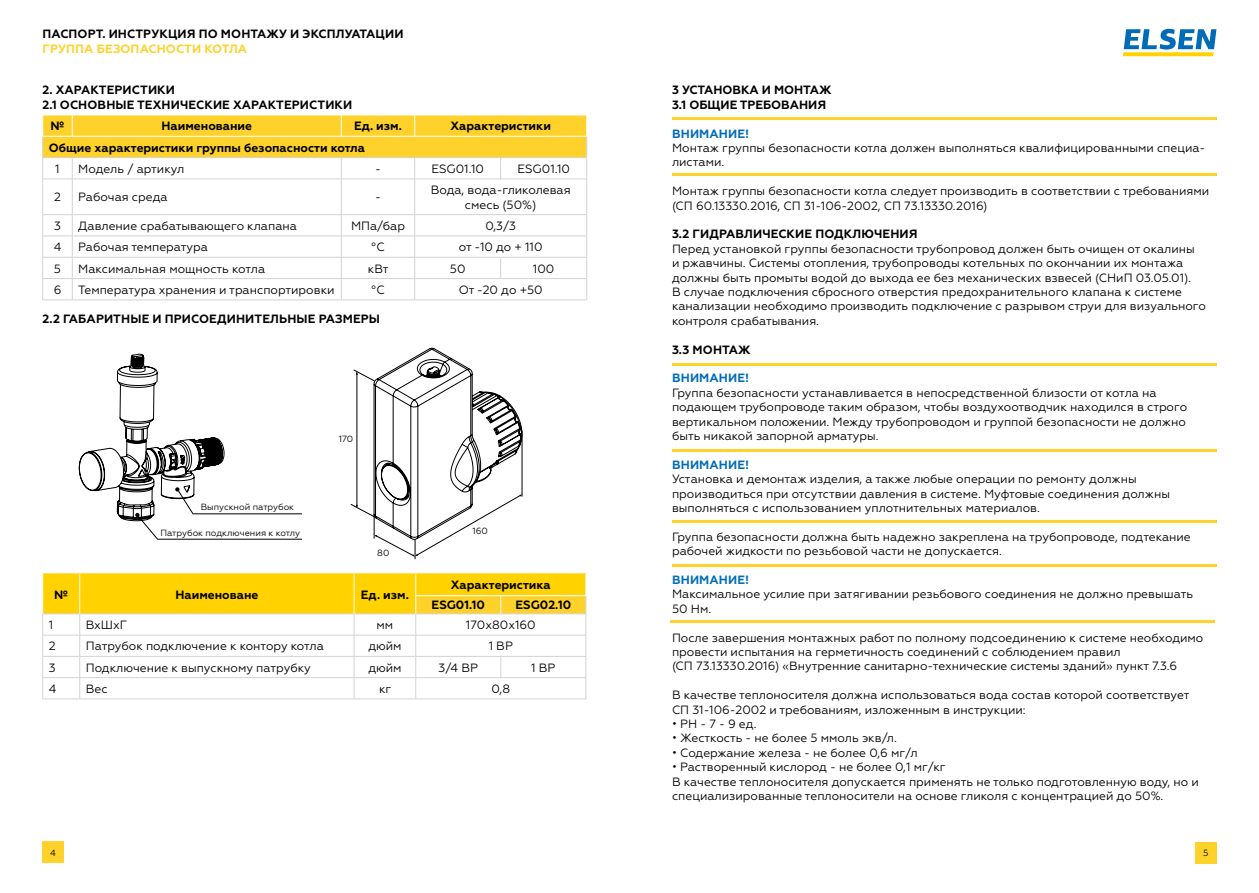
<style>
.page{position:relative;width:1259px;height:893px;background:#fff}
.page>*{position:absolute;margin:0;border:0;box-sizing:border-box;transform-origin:0 0}
.t1{font:12px/14.4px "Geometria";color:#000}
.t2{font:700 12px/14.4px "Geometria";color:#000}
.t3{font:700 12px "Geometria";letter-spacing:.01em;color:#006cb7}
.t4{font:700 12px "Geometria";letter-spacing:.01em;color:#fed22b}
.t5{font:9px "Geometria";color:#000}
</style>
<div class="page">
<svg style="left:1123px;top:29px;width:93px;height:27px"></svg>
<div style="left:43px;top:841px;width:21px;height:22px;background:#fed22b"></div>
<div style="left:1195px;top:842px;width:21px;height:21px;background:#fed22b"></div>
<hr style="left:672px;top:117px;width:544px;height:2px;background:#fed22b">
<hr style="left:672px;top:173px;width:544px;height:2px;background:#fed22b">
<hr style="left:672px;top:364px;width:544px;height:2px;background:#fed22b">
<hr style="left:672px;top:450px;width:544px;height:2px;background:#fed22b">
<hr style="left:42px;top:179px;width:1px;height:35px;background:#d1d3d4">
<hr style="left:72px;top:179px;width:1px;height:35px;background:#d1d3d4">
<hr style="left:341px;top:179px;width:1px;height:35px;background:#d1d3d4">
<hr style="left:414px;top:179px;width:1px;height:35px;background:#d1d3d4">
<hr style="left:586px;top:179px;width:1px;height:35px;background:#d1d3d4">
<hr style="left:72px;top:214px;width:269px;height:1px;background:#d1d3d4">
<hr style="left:341px;top:214px;width:74px;height:1px;background:#d1d3d4">
<hr style="left:415px;top:214px;width:85px;height:1px;background:#d1d3d4">
<hr style="left:500px;top:214px;width:87px;height:1px;background:#d1d3d4">
<hr style="left:72px;top:236px;width:269px;height:1px;background:#d1d3d4">
<hr style="left:341px;top:236px;width:74px;height:1px;background:#d1d3d4">
<hr style="left:415px;top:236px;width:85px;height:1px;background:#d1d3d4">
<hr style="left:500px;top:236px;width:87px;height:1px;background:#d1d3d4">
<hr style="left:72px;top:257px;width:269px;height:1px;background:#d1d3d4">
<hr style="left:341px;top:257px;width:74px;height:1px;background:#d1d3d4">
<hr style="left:415px;top:257px;width:85px;height:1px;background:#d1d3d4">
<hr style="left:500px;top:257px;width:87px;height:1px;background:#d1d3d4">
<svg style="left:500px;top:258px;width:1px;height:20px"></svg>
<hr style="left:72px;top:278px;width:269px;height:1px;background:#d1d3d4">
<hr style="left:341px;top:278px;width:74px;height:1px;background:#d1d3d4">
<svg style="left:341px;top:215px;width:1px;height:85px"></svg>
<hr style="left:415px;top:278px;width:85px;height:1px;background:#d1d3d4">
<svg style="left:414px;top:215px;width:1px;height:85px"></svg>
<hr style="left:500px;top:278px;width:87px;height:1px;background:#d1d3d4">
<svg style="left:586px;top:215px;width:1px;height:85px"></svg>
<svg style="left:42px;top:214px;width:31px;height:87px"></svg>
<hr style="left:72px;top:300px;width:269px;height:1px;background:#d1d3d4">
<hr style="left:341px;top:300px;width:74px;height:1px;background:#d1d3d4">
<hr style="left:415px;top:300px;width:85px;height:1px;background:#d1d3d4">
<hr style="left:500px;top:300px;width:87px;height:1px;background:#d1d3d4">
<svg style="left:42px;top:115px;width:545px;height:65px"></svg>
<hr style="left:43px;top:699px;width:37px;height:1px;background:#d1d3d4">
<hr style="left:80px;top:699px;width:274px;height:1px;background:#d1d3d4">
<hr style="left:354px;top:699px;width:62px;height:1px;background:#d1d3d4">
<hr style="left:416px;top:699px;width:85px;height:1px;background:#d1d3d4">
<hr style="left:501px;top:699px;width:85px;height:1px;background:#d1d3d4">
<svg style="left:42px;top:574px;width:544px;height:125px"></svg>
<hr style="left:672px;top:521px;width:544px;height:2px;background:#fed22b">
<hr style="left:670px;top:620px;width:545px;height:3px;background:#fed22b">
<hr style="left:672px;top:564px;width:544px;height:3px;background:#fed22b">
<svg style="left:79px;top:354px;width:223px;height:186px"></svg>
<hr style="left:522px;top:431px;width:1px;height:66px;background:#000">
<svg style="left:350px;top:348px;width:172px;height:211px"></svg>
<p class="t2" style="left:43px;top:27px;width:362px">ПАСПОРТ. ИНСТРУКЦИЯ ПО МОНТАЖУ И ЭКСПЛУАТАЦИИ</p>
<p class="t4" style="left:43px;top:41px;width:206px">ГРУППА БЕЗОПАСНОСТИ КОТЛА</p>
<p class="t2" style="left:43px;top:83px;width:311px">2. ХАРАКТЕРИСТИКИ<br>2.1 ОСНОВНЫЕ ТЕХНИЧЕСКИЕ ХАРАКТЕРИСТИКИ</p>
<p class="t2" style="left:51px;top:119px;width:15px">№</p>
<p class="t2" style="left:161px;top:119px;width:92px">Наименование</p>
<p class="t2" style="left:354px;top:119px;width:49px">Ед. изм.</p>
<p class="t2" style="left:450px;top:119px;width:102px">Характеристики</p>
<p class="t2" style="left:49px;top:140px;width:318px">Общие характеристики группы безопасности котла</p>
<p class="t1" style="left:55px;top:162px;width:6px">1</p>
<p class="t1" style="left:78px;top:162px;width:107px">Модель / артикул</p>
<p class="t1" style="left:375px;top:162px;width:7px">-</p>
<p class="t1" style="left:431px;top:162px;width:54px">ESG01.10</p>
<p class="t1" style="left:517px;top:162px;width:54px">ESG01.10</p>
<p class="t1" style="left:54px;top:190px;width:8px">2</p>
<p class="t1" style="left:78px;top:190px;width:91px">Рабочая среда</p>
<p class="t1" style="left:375px;top:190px;width:7px">-</p>
<p class="t1" style="left:431px;top:183px;width:141px;text-align:center">Вода, вода-гликолевая смесь (50%)</p>
<p class="t1" style="left:54px;top:219px;width:8px">3</p>
<p class="t1" style="left:78px;top:219px;width:220px">Давление срабатывающего клапана</p>
<p class="t1" style="left:351px;top:219px;width:55px">МПа/бар</p>
<p class="t1" style="left:485px;top:219px;width:32px">0,3/3</p>
<p class="t1" style="left:54px;top:240px;width:9px">4</p>
<p class="t1" style="left:78px;top:240px;width:131px">Рабочая температура</p>
<p class="t1" style="left:371px;top:240px;width:15px">°С</p>
<p class="t1" style="left:459px;top:240px;width:85px">от -10 до + 110</p>
<p class="t1" style="left:54px;top:261px;width:9px">5</p>
<p class="t1" style="left:78px;top:261px;width:188px">Максимальная мощность котла</p>
<p class="t1" style="left:368px;top:261px;width:22px">кВт</p>
<p class="t1" style="left:450px;top:261px;width:17px">50</p>
<p class="t1" style="left:533px;top:261px;width:23px">100</p>
<p class="t1" style="left:54px;top:283px;width:9px">6</p>
<p class="t1" style="left:78px;top:283px;width:258px">Температура хранения и транспортировки</p>
<p class="t1" style="left:371px;top:283px;width:15px">°С</p>
<p class="t1" style="left:459px;top:283px;width:86px">От -20 до +50</p>
<p class="t2" style="left:43px;top:312px;width:339px">2.2 ГАБАРИТНЫЕ И ПРИСОЕДИНИТЕЛЬНЫЕ РАЗМЕРЫ</p>
<p class="t5" style="left:201px;top:502px;width:95px">Выпускной патрубок</p>
<p class="t5" style="left:160px;top:527px;width:141px">Патрубок подключения к котлу</p>
<p class="t5" style="left:339px;top:434px;width:16px">170</p>
<p class="t5" style="left:377px;top:548px;width:14px">80</p>
<p class="t5" style="left:472px;top:526px;width:17px">160</p>
<p class="t2" style="left:54px;top:587px;width:15px">№</p>
<p class="t2" style="left:175px;top:587px;width:84px">Наименоване</p>
<p class="t2" style="left:361px;top:587px;width:49px">Ед. изм.</p>
<p class="t2" style="left:432px;top:575px;width:121px;line-height:20px;text-indent:19px">Характеристика<br>ESG01.10</p>
<p class="t2" style="left:515px;top:598px;width:57px">ESG02.10</p>
<p class="t1" style="left:49px;top:618px;width:6px">1</p>
<p class="t1" style="left:86px;top:618px;width:43px">ВхШхГ</p>
<p class="t1" style="left:376px;top:618px;width:18px">мм</p>
<p class="t1" style="left:466px;top:618px;width:71px">170х80х160</p>
<p class="t1" style="left:49px;top:639px;width:8px">2</p>
<p class="t1" style="left:86px;top:639px;width:240px">Патрубок подключение к контору котла</p>
<p class="t1" style="left:368px;top:639px;width:35px">дюйм</p>
<p class="t1" style="left:489px;top:639px;width:26px">1 ВР</p>
<p class="t1" style="left:49px;top:660px;width:8px">3</p>
<p class="t1" style="left:86px;top:660px;width:226px">Подключение к выпускному патрубку</p>
<p class="t1" style="left:368px;top:660px;width:35px">дюйм</p>
<p class="t1" style="left:438px;top:660px;width:41px">3/4 ВР</p>
<p class="t1" style="left:531px;top:660px;width:26px">1 ВР</p>
<p class="t1" style="left:49px;top:682px;width:9px">4</p>
<p class="t1" style="left:86px;top:682px;width:23px">Вес</p>
<p class="t1" style="left:379px;top:682px;width:14px">кг</p>
<p class="t1" style="left:491px;top:682px;width:20px">0,8</p>
<p class="t2" style="left:672px;top:83px;width:161px">3 УСТАНОВКА И МОНТАЖ<br>3.1 ОБЩИЕ ТРЕБОВАНИЯ</p>
<p class="t3" style="left:672px;top:126px;width:79px">ВНИМАНИЕ!</p>
<p class="t1" style="left:672px;top:141px;width:535px">Монтаж группы безопасности котла должен выполняться квалифицированными специа&shy;листами.</p>
<p class="t1" style="left:672px;top:184px;width:538px">Монтаж группы безопасности котла следует производить в соответствии с требованиями (СП 60.13330.2016, СП 31-106-2002, СП 73.13330.2016)</p>
<p class="t2" style="left:672px;top:227px;width:247px">3.2 ГИДРАВЛИЧЕСКИЕ ПОДКЛЮЧЕНИЯ</p>
<p class="t1" style="left:672px;top:241px;width:535px">Перед установкой группы безопасности трубопровод должен быть очищен от окалины<br>и ржавчины. Системы отопления, трубопроводы котельных по окончании их монтажа должны быть промыты водой до выхода ее без механических взвесей (СНиП 03.05.01).<br>В случае подключения сбросного отверстия предохранительного клапана к системе канализации необходимо производить подключение с разрывом струи для визуального контроля срабатывания.</p>
<p class="t2" style="left:672px;top:342px;width:80px">3.3 МОНТАЖ</p>
<p class="t3" style="left:672px;top:371px;width:79px">ВНИМАНИЕ!</p>
<p class="t1" style="left:672px;top:385px;width:516px">Группа безопасности устанавливается в непосредственной близости от котла на подающем трубопроводе таким образом, чтобы воздухоотводчик находился в строго вертикальном положении. Между трубопроводом и группой безопасности не должно быть никакой запорной арматуры.</p>
<p class="t3" style="left:672px;top:457px;width:79px">ВНИМАНИЕ!</p>
<p class="t1" style="left:672px;top:472px;width:499px">Установка и демонтаж изделия, а также любые операции по ремонту должны производиться при отсутствии давления в системе. Муфтовые соединения должны выполняться с использованием уплотнительных материалов.</p>
<p class="t1" style="left:672px;top:529px;width:520px">Группа безопасности должна быть надежно закреплена на трубопроводе, подтекание рабочей жидкости по резьбовой части не допускается.</p>
<p class="t3" style="left:672px;top:573px;width:79px">ВНИМАНИЕ!</p>
<p class="t1" style="left:672px;top:587px;width:522px">Максимальное усилие при затягивании резьбового соединения не должно превышать<br>50 Нм.</p>
<p class="t1" style="left:672px;top:630px;width:533px">После завершения монтажных работ по полному подсоединению к системе необходимо провести испытания на герметичность соединений с соблюдением правил<br>(СП 73.13330.2016) «Внутренние санитарно-технические системы зданий» пункт 7.3.6</p>
<p class="t1" style="left:672px;top:688px;width:519px">В качестве теплоносителя должна использоваться вода состав которой соответствует<br>СП 31-106-2002 и требованиям, изложенным в инструкции:</p>
<p class="t1" style="left:672px;top:717px;width:86px">• PH - 7 - 9 ед.</p>
<p class="t1" style="left:672px;top:731px;width:226px">• Жесткость - не более 5 ммоль экв/л.</p>
<p class="t1" style="left:672px;top:745px;width:247px">• Содержание железа - не более 0,6 мг/л</p>
<p class="t1" style="left:672px;top:760px;width:528px">• Растворенный кислород - не более 0,1 мг/кг<br>В качестве теплоносителя допускается применять не только подготовленную воду, но и специализированные теплоносители на основе гликоля с концентрацией до 50%.</p>
<p class="t5" style="left:50px;top:847px;width:7px">4</p>
<p class="t5" style="left:1203px;top:848px;width:7px">5</p>
</div>
